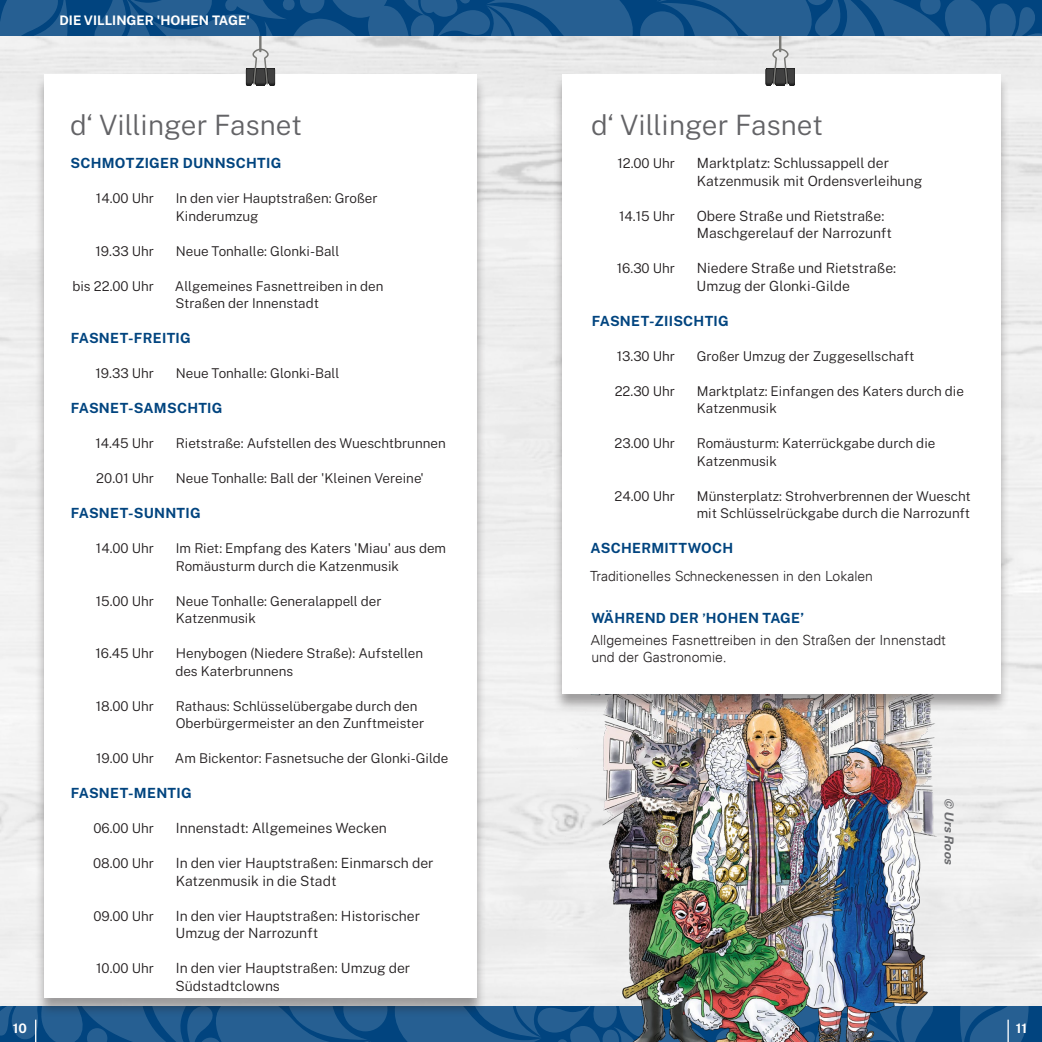
<style>
.page{position:relative;width:1042px;height:1042px;background:#fff}
.page>*{position:absolute;margin:0;border:0;box-sizing:border-box;transform-origin:0 0}
.Üb_groß_grau{font:300 28px "Public Sans";color:#636366}
.Fließtext{font:300 14px/17.5px "Public Sans";color:#231f20}
.blau_über{font:700 14px "Public Sans";letter-spacing:.02em;color:#01447f}
.t1{font:300 14px/16.8px "Univers 45";color:#231f20}
.Fließtext-2{font:300 13.47px/17.5px "Public Sans";color:#231f20}
.Überschrift_oben{font:700 13.12px "Public Sans";color:#fff}
.t2{font:italic 700 12.25px "Univers 65";color:#6c6d70}
.s1{font-size:13.12px;color:#09497d}
</style>
<div class="page">
<div style="left:0;top:35px;width:1042px;height:972px;background:#f0f0f0"></div>
<svg style="left:1018px;top:1007px;width:10px;height:35px"></svg>
<img style="left:535px;top:553px;width:483px;height:489px">
<div style="left:553px;top:74px;width:457px;height:638px;background:#231f20;opacity:.4"></div>
<div style="left:562px;top:74px;width:438px;height:619px;background:#fff"></div>
<div style="left:35px;top:74px;width:451px;height:943px;background:#231f20;opacity:.4"></div>
<div style="left:44px;top:74px;width:432px;height:924px;background:#fff"></div>
<div style="left:0;top:0;width:1042px;height:35px;background:#01447f"></div>
<svg style="left:0;top:0;width:68px;height:36px"></svg>
<svg style="left:94px;top:0;width:948px;height:86px"></svg>
<svg style="left:0;top:1007px;width:934px;height:35px;background:#335f88"></svg>
<hr style="left:1007px;top:1019px;width:2px;height:23px;background:#fff">
<p class="Überschrift_oben" style="left:60px;top:11px;width:192px">DIE VILLINGER 'HOHEN TAGE'</p>
<p class="Üb_groß_grau" style="left:70px;top:105px;width:234px">d‘ Villinger Fasnet</p>
<p class="blau_über" style="left:71px;top:153px;width:212px">SCHMOTZIGER DUNNSCHTIG</p>
<p class="Fließtext-2" style="left:96px;top:189px;width:60px">14.00 Uhr</p>
<p class="Fließtext-2" style="left:176px;top:189px;width:203px">In den vier Hauptstraßen: Großer</p>
<p class="Fließtext-2" style="left:176px;top:206px;width:84px">Kinderumzug</p>
<p class="Fließtext-2" style="left:176px;top:241px;width:165px">Neue Tonhalle: Glonki-Ball</p>
<p class="Fließtext-2" style="left:175px;top:276px;width:210px">Allgemeines Fasnettreiben in den</p>
<p class="Fließtext-2" style="left:175px;top:294px;width:145px">Straßen der Innenstadt</p>
<p class="blau_über" style="left:71px;top:328px;width:121px">FASNET-FREITIG</p>
<p class="Fließtext-2" style="left:96px;top:364px;width:60px">19.33 Uhr</p>
<p class="Fließtext-2" style="left:176px;top:364px;width:165px">Neue Tonhalle: Glonki-Ball</p>
<p class="blau_über" style="left:71px;top:398px;width:153px">FASNET-SAMSCHTIG</p>
<p class="Fließtext-2" style="left:95px;top:434px;width:60px">14.45 Uhr</p>
<p class="Fließtext-2" style="left:96px;top:469px;width:59px">20.01 Uhr</p>
<p class="Fließtext-2" style="left:96px;top:241px;width:60px">19.33 Uhr</p>
<p class="Fließtext-2" style="left:72px;top:276px;width:83px">bis 22.00 Uhr</p>
<p class="Fließtext-2" style="left:176px;top:434px;width:271px">Rietstraße: Aufstellen des Wueschtbrunnen</p>
<p class="Fließtext-2" style="left:176px;top:469px;width:249px">Neue Tonhalle: Ball der 'Kleinen Vereine'</p>
<p class="blau_über" style="left:71px;top:503px;width:131px">FASNET-SUNNTIG</p>
<p class="Fließtext-2" style="left:96px;top:539px;width:60px">14.00 Uhr</p>
<p class="Fließtext-2" style="left:176px;top:539px;width:272px">Im Riet: Empfang des Katers 'Miau' aus dem<br>Romäusturm durch die Katzenmusik</p>
<p class="Fließtext-2" style="left:176px;top:591px;width:207px">Neue Tonhalle: Generalappell der</p>
<p class="Fließtext-2" style="left:176px;top:609px;width:82px">Katzenmusik</p>
<p class="Fließtext-2" style="left:176px;top:644px;width:249px">Henybogen (Niedere Straße): Aufstellen</p>
<p class="Fließtext-2" style="left:175px;top:661px;width:119px">des Katerbrunnens</p>
<p class="Fließtext-2" style="left:176px;top:696px;width:250px">Rathaus: Schlüsselübergabe durch den<br>Oberbürgermeister an den Zunftmeister</p>
<p class="Fließtext-2" style="left:175px;top:749px;width:275px">Am Bickentor: Fasnetsuche der Glonki-Gilde</p>
<p class="blau_über" style="left:71px;top:783px;width:122px">FASNET-MENTIG</p>
<p class="Fließtext-2" style="left:93px;top:819px;width:62px">06.00 Uhr</p>
<p class="Fließtext-2" style="left:93px;top:854px;width:63px">08.00 Uhr</p>
<p class="Fließtext-2" style="left:96px;top:591px;width:60px">15.00 Uhr</p>
<p class="Fließtext-2" style="left:96px;top:644px;width:60px">16.45 Uhr</p>
<p class="Fließtext-2" style="left:96px;top:696px;width:60px">18.00 Uhr</p>
<p class="Fließtext-2" style="left:96px;top:749px;width:60px">19.00 Uhr</p>
<p class="Fließtext" style="left:176px;top:818px;width:213px">Innenstadt: Allgemeines Wecken</p>
<p class="Fließtext" style="left:176px;top:853px;width:259px">In den vier Hauptstraßen: Einmarsch der<br>Katzenmusik in die Stadt</p>
<p class="Fließtext" style="left:176px;top:906px;width:246px">In den vier Hauptstraßen: Historischer</p>
<p class="Fließtext" style="left:176px;top:923px;width:144px">Umzug der Narrozunft</p>
<p class="Fließtext" style="left:176px;top:958px;width:236px">In den vier Hauptstraßen: Umzug der</p>
<p class="Fließtext" style="left:175px;top:976px;width:106px">Südstadtclowns</p>
<p class="Fließtext-2" style="left:93px;top:906px;width:62px">09.00 Uhr</p>
<p class="Fließtext-2" style="left:96px;top:959px;width:59px">10.00 Uhr</p>
<p class="Üb_groß_grau" style="left:591px;top:105px;width:234px">d‘ Villinger Fasnet</p>
<p class="Fließtext" style="left:697px;top:153px;width:194px">Marktplatz: Schlussappell der</p>
<p class="Fließtext" style="left:697px;top:171px;width:227px">Katzenmusik mit Ordensverleihung</p>
<p class="Fließtext" style="left:697px;top:206px;width:189px">Obere Straße und Rietstraße:</p>
<p class="Fließtext" style="left:697px;top:223px;width:197px">Maschgerelauf der Narrozunft</p>
<p class="Fließtext" style="left:697px;top:258px;width:201px">Niedere Straße und Rietstraße:</p>
<p class="Fließtext" style="left:696px;top:276px;width:155px">Umzug der Glonki-Gilde</p>
<p class="blau_über" style="left:592px;top:310px;width:138px">FASNET-ZIISCHTIG</p>
<p class="Fließtext-2" style="left:617px;top:346px;width:60px">13.30 Uhr</p>
<p class="Fließtext-2" style="left:615px;top:381px;width:62px">22.30 Uhr</p>
<p class="Fließtext-2" style="left:617px;top:154px;width:59px">12.00 Uhr</p>
<p class="Fließtext-2" style="left:619px;top:206px;width:57px">14.15 Uhr</p>
<p class="Fließtext-2" style="left:617px;top:259px;width:60px">16.30 Uhr</p>
<p class="Fließtext-2" style="left:697px;top:346px;width:219px">Großer Umzug der Zuggesellschaft</p>
<p class="Fließtext-2" style="left:697px;top:381px;width:269px">Marktplatz: Einfangen des Katers durch die<br>Katzenmusik</p>
<p class="Fließtext-2" style="left:697px;top:434px;width:240px">Romäusturm: Katerrückgabe durch die<br>Katzenmusik</p>
<p class="Fließtext-2" style="left:697px;top:486px;width:276px">Münsterplatz: Strohverbrennen der Wuescht mit Schlüsselrückgabe durch die Narrozunft</p>
<p class="blau_über" style="left:590px;top:538px;width:144px">ASCHERMITTWOCH</p>
<p class="Fließtext-2" style="left:614px;top:434px;width:62px">23.00 Uhr</p>
<p class="Fließtext-2" style="left:614px;top:486px;width:62px">24.00 Uhr</p>
<p class="t1" style="left:590px;top:568px;width:284px">Traditionelles Schneckenessen in den Lokalen</p>
<p class="blau_über" style="left:591px;top:608px;width:214px">WÄHREND DER <span class="s1">’</span>HOHEN TAGE’</p>
<p class="t1" style="left:591px;top:632px;width:356px">Allgemeines Fasnettreiben in den Straßen der Innenstadt und der Gastronomie.</p>
<p class="t2" style="left:956px;top:798px;width:68px;rotate:90deg">© Urs Roos</p>
<p class="Überschrift_oben" style="left:13px;top:1019px;width:16px">10</p>
<p class="Überschrift_oben" style="left:1016px;top:1019px;width:13px">11</p>
</div>
